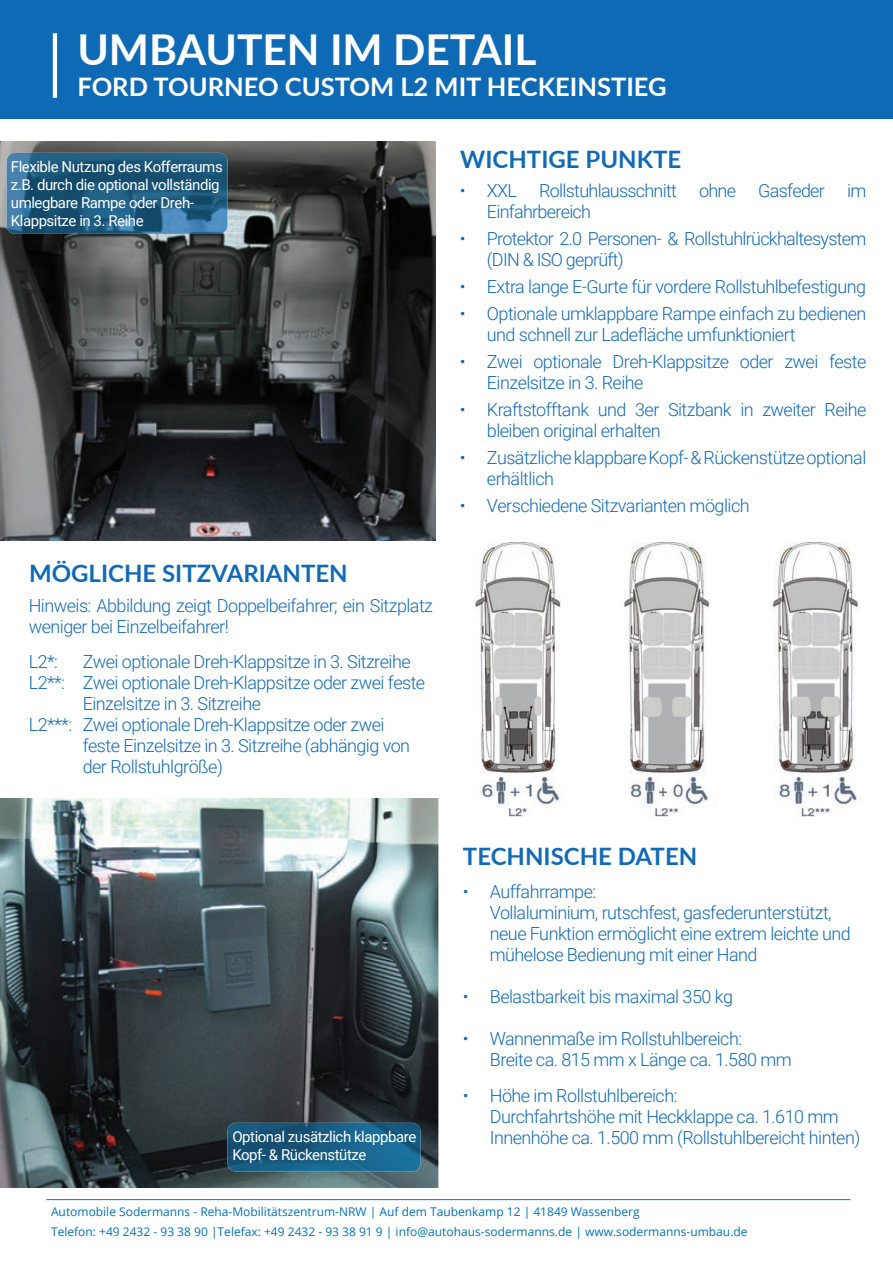
<style>
.page{position:relative;width:893px;height:1263px;background:#fff}
.page>*{position:absolute;margin:0;border:0;box-sizing:border-box;transform-origin:0 0}
.t1{font:700 42.45px "Lato";color:#fff}
.t2{font:700 25.5px "Lato";color:#fff}
.t3{font:700 24px "Lato";color:#116ab5}
.t4{font:300 18px/21px "Roboto";letter-spacing:-.03em;color:#116ab5}
.t5{font:15px/18px "Roboto";letter-spacing:-.03em;color:#fff}
.t6{font:12px/19.8px "Open Sans";color:#0072bc}
</style>
<div class="page">
<hr style="left:46px;top:1199px;width:804px;height:1px;background:#0072bc">
<div style="left:0;top:0;width:893px;height:130px;background:#0f6ab5"></div>
<img style="left:0;top:141px;width:436px;height:400px">
<hr style="left:53px;top:33px;width:4px;height:65px;background:#fff">
<div style="left:0;top:119px;width:893px;height:21px;background:#fff"></div>
<img style="left:0;top:798px;width:438px;height:390px">
<img style="left:7px;top:153px;width:220px;height:81px">
<img style="left:227px;top:1123px;width:194px;height:48px">
<img style="left:474px;top:542px;width:386px;height:274px">
<h1 class="t1" style="left:77px;top:18px;width:461px">UMBAUTEN IM DETAIL</h1>
<h2 class="t2" style="left:77px;top:68px;width:591px">FORD TOURNEO CUSTOM L2 MIT HECKEINSTIEG</h2>
<p class="t5" style="left:11px;top:157px;width:213px">Flexible Nutzung des Kofferraums z.B. durch die optional vollständig umlegbare Rampe oder Dreh-<br>Klappsitze in 3. Reihe</p>
<h3 class="t3" style="left:29px;top:556px;width:320px">MÖGLICHE SITZVARIANTEN</h3>
<p class="t4" style="left:29px;top:595px;width:406px">Hinweis: Abbildung zeigt Doppelbeifahrer; ein Sitzplatz weniger bei Einzelbeifahrer!</p>
<p class="t4" style="left:29px;top:650px;width:31px">L2*:</p>
<p class="t4" style="left:83px;top:650px;width:329px">Zwei optionale Dreh-Klappsitze in 3. Sitzreihe</p>
<p class="t4" style="left:29px;top:671px;width:398px">L2**: Zwei optionale Dreh-Klappsitze oder zwei feste</p>
<p class="t4" style="left:83px;top:692px;width:180px">Einzelsitze in 3. Sitzreihe</p>
<p class="t4" style="left:29px;top:713px;width:357px">L2***: Zwei optionale Dreh-Klappsitze oder zwei</p>
<p class="t4" style="left:83px;top:734px;width:329px">feste Einzelsitze in 3. Sitzreihe (abhängig von</p>
<p class="t4" style="left:83px;top:755px;width:142px">der Rollstuhlgröße)</p>
<h3 class="t3" style="left:460px;top:141px;width:223px">WICHTIGE PUNKTE</h3>
<p class="t4" style="left:487px;top:179px;width:381px;text-indent:-27px">• XXL Rollstuhlausschnitt ohne Gasfeder im<br>Einfahrbereich</p>
<p class="t4" style="left:487px;top:227px;width:381px;text-indent:-27px">• Protektor 2.0 Personen- &amp; Rollstuhlrückhaltesystem (DIN &amp; ISO geprüft)</p>
<p class="t4" style="left:460px;top:275px;width:408px">• Extra lange E-Gurte für vordere Rollstuhlbefestigung</p>
<p class="t4" style="left:487px;top:302px;width:381px;text-indent:-27px">• Optionale umklappbare Rampe einfach zu bedienen und schnell zur Ladefläche umfunktioniert</p>
<p class="t4" style="left:487px;top:350px;width:381px;text-indent:-27px">• Zwei optionale Dreh-Klappsitze oder zwei feste<br>Einzelsitze in 3. Reihe</p>
<p class="t4" style="left:487px;top:398px;width:381px;text-indent:-27px">• Kraftstofftank und 3er Sitzbank in zweiter Reihe bleiben original erhalten</p>
<p class="t4" style="left:487px;top:446px;width:381px;text-indent:-27px">• Zusätzliche klappbare Kopf- &amp; Rückenstütze optional erhältlich</p>
<p class="t4" style="left:460px;top:494px;width:291px">• Verschiedene Sitzvarianten möglich</p>
<p class="t5" style="left:232px;top:1127px;width:185px">Optional zusätzlich klappbare<br>Kopf- &amp; Rückenstütze</p>
<h3 class="t3" style="left:463px;top:838px;width:236px">TECHNISCHE DATEN</h3>
<p class="t4" style="left:490px;top:880px;width:362px;text-indent:-27px">• Auffahrrampe:<br>Vollaluminium, rutschfest, gasfederunterstützt, neue Funktion ermöglicht eine extrem leichte und mühelose Bedienung mit einer Hand</p>
<p class="t4" style="left:463px;top:985px;width:272px">• Belastbarkeit bis maximal 350 kg</p>
<p class="t4" style="left:490px;top:1027px;width:303px;text-indent:-27px">• Wannenmaße im Rollstuhlbereich:<br>Breite ca. 815 mm x Länge ca. 1.580 mm</p>
<p class="t4" style="left:490px;top:1084px;width:372px;text-indent:-27px">• Höhe im Rollstuhlbereich:<br>Durchfahrtshöhe mit Heckklappe ca. 1.610 mm<br>Innenhöhe ca. 1.500 mm (Rollstuhlbereicht hinten)</p>
<p class="t6" style="left:51px;top:1201px;width:698px">Automobile Sodermanns - Reha-Mobilitätszentrum-NRW | Auf dem Taubenkamp 12 | 41849 Wassenberg<br>Telefon: +49 2432 - 93 38 90 |Telefax: +49 2432 - 93 38 91 9 | info@autohaus-sodermanns.de | www.sodermanns-umbau.de</p>
</div>
